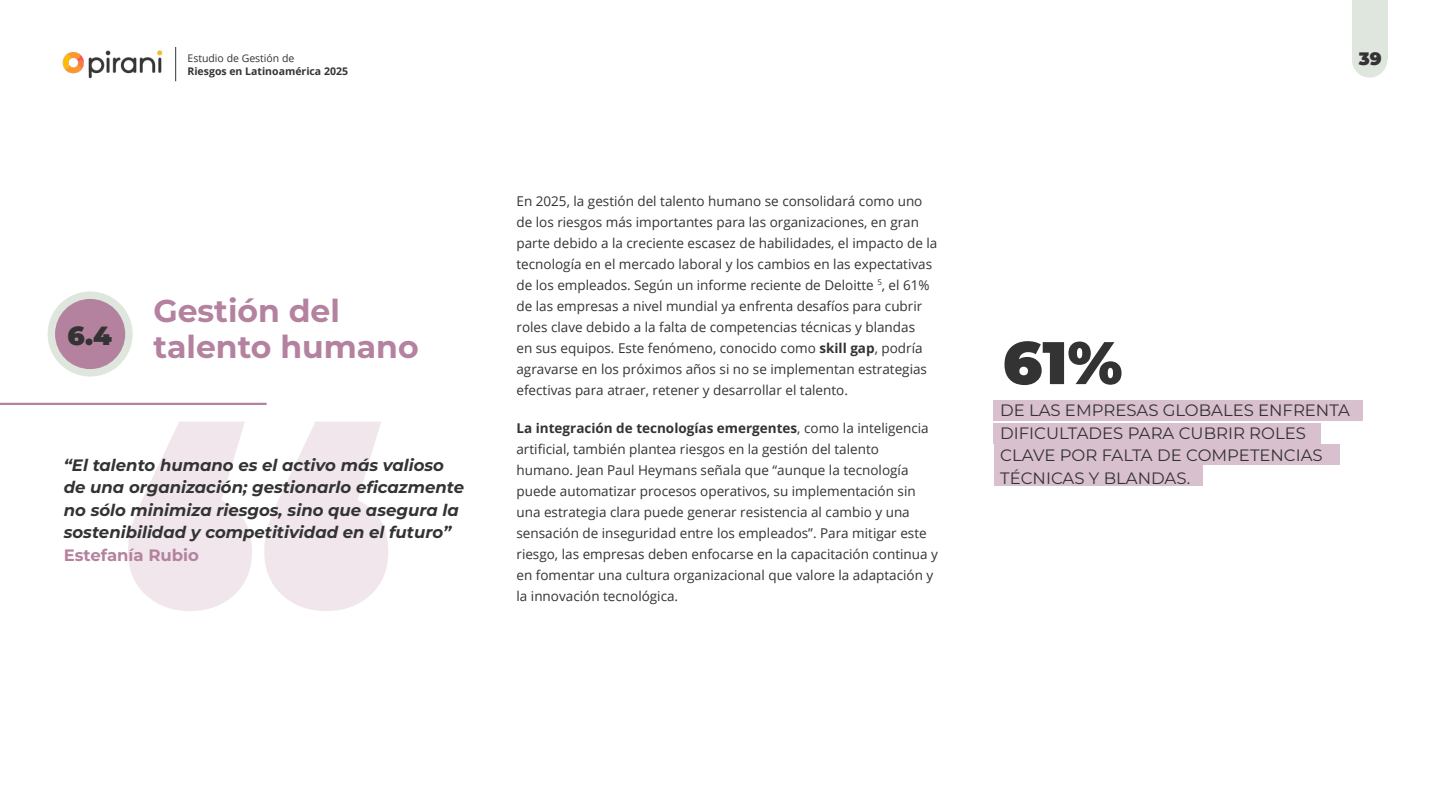
<style>
.page{position:relative;width:1440px;height:810px;background:#fff}
.page>*{position:absolute;margin:0;border:0;box-sizing:border-box;transform-origin:0 0}
.t1{font:900 60px "Montserrat";color:#333}
.t2{font:700 31.5px/36px "Montserrat";color:#b4829f}
.t3{font:900 26.25px "Montserrat";color:#333}
.t4{font:900 18px "Montserrat";color:#333}
.t5{font:italic 700 16.5px/22.5px "Montserrat";color:#333}
.t6{font:16.5px/22.5px "Montserrat";color:#333}
.t7{font:700 16.5px "Montserrat";color:#b4829f}
.t8{font:13.5px/21px "Open Sans";color:#333}
.t9{font:700 10.5px "Open Sans";color:#333}
.t10{font:10.5px "Open Sans";color:#333}
.s1{font-weight:700}
</style>
<div class="page">
<svg style="left:264px;top:422px;width:124px;height:189px"></svg>
<svg style="left:128px;top:422px;width:124px;height:189px"></svg>
<div style="left:994px;top:400px;width:369px;height:20px;background:#d9c0cf"></div>
<div style="left:994px;top:423px;width:327px;height:20px;background:#d9c0cf"></div>
<div style="left:994px;top:445px;width:345px;height:20px;background:#d9c0cf"></div>
<div style="left:994px;top:466px;width:209px;height:20px;background:#d9c0cf"></div>
<div style="left:1352px;top:0;width:35px;height:60px;background:#dee6de"></div>
<div style="left:1352px;top:42px;width:35px;height:36px;background:#dee6de;border-radius:50%"></div>
<img style="left:62px;top:50px;width:114px;height:32px">
<hr style="left:175px;top:47px;width:1px;height:34px;background:#333">
<hr style="left:0;top:403px;width:267px;height:2px;background:#b4829f">
<div style="left:48px;top:291px;width:85px;height:86px;background:#dee6de;border-radius:50%"></div>
<div style="left:55px;top:299px;width:70px;height:70px;background:#b4829f;border-radius:50%"></div>
<p class="t10" style="left:188px;top:51px;width:108px">Estudio de Gestión de</p>
<p class="t9" style="left:188px;top:64px;width:162px">Riesgos en Latinoamérica 2025</p>
<h3 class="t3" style="left:67px;top:316px;width:46px">6.4</h3>
<h2 class="t2" style="left:153px;top:291px;width:267px">Gestión del talento humano</h2>
<p class="t5" style="left:64px;top:453px;width:402px">“El talento humano es el activo más valioso de una organización; gestionarlo eficazmente no sólo minimiza riesgos, sino que asegura la sostenibilidad y competitividad en el futuro”</p>
<p class="t7" style="left:64px;top:543px;width:137px">Estefanía Rubio</p>
<p class="t8" style="left:516px;top:190px;width:422px">En 2025, la gestión del talento humano se consolidará como uno de los riesgos más importantes para las organizaciones, en gran parte debido a la creciente escasez de habilidades, el impacto de la tecnología en el mercado laboral y los cambios en las expectativas de los empleados. Según un informe reciente de Deloitte <sup>5</sup>, el 61% de las empresas a nivel mundial ya enfrenta desafíos para cubrir roles clave debido a la falta de competencias técnicas y blandas<br>en sus equipos. Este fenómeno, conocido como <span class="s1">skill gap</span>, podría agravarse en los próximos años si no se implementan estrategias efectivas para atraer, retener y desarrollar el talento.</p>
<p class="t8" style="left:516px;top:417px;width:423px"><span class="s1">La integración de tecnologías emergentes</span>, como la inteligencia artificial, también plantea riesgos en la gestión del talento humano. Jean Paul Heymans señala que “aunque la tecnología puede automatizar procesos operativos, su implementación sin una estrategia clara puede generar resistencia al cambio y una sensación de inseguridad entre los empleados”. Para mitigar este riesgo, las empresas deben enfocarse en la capacitación continua y en fomentar una cultura organizacional que valore la adaptación y la innovación tecnológica.</p>
<h3 class="t4" style="left:1359px;top:46px;width:24px">39</h3>
<h1 class="t1" style="left:1003px;top:318px;width:121px">61%</h1>
<p class="t6" style="left:1000px;top:398px;width:351px">DE LAS EMPRESAS GLOBALES ENFRENTA<br>DIFICULTADES PARA CUBRIR ROLES<br>CLAVE POR FALTA DE COMPETENCIAS<br>TÉCNICAS Y BLANDAS.</p>
</div>
